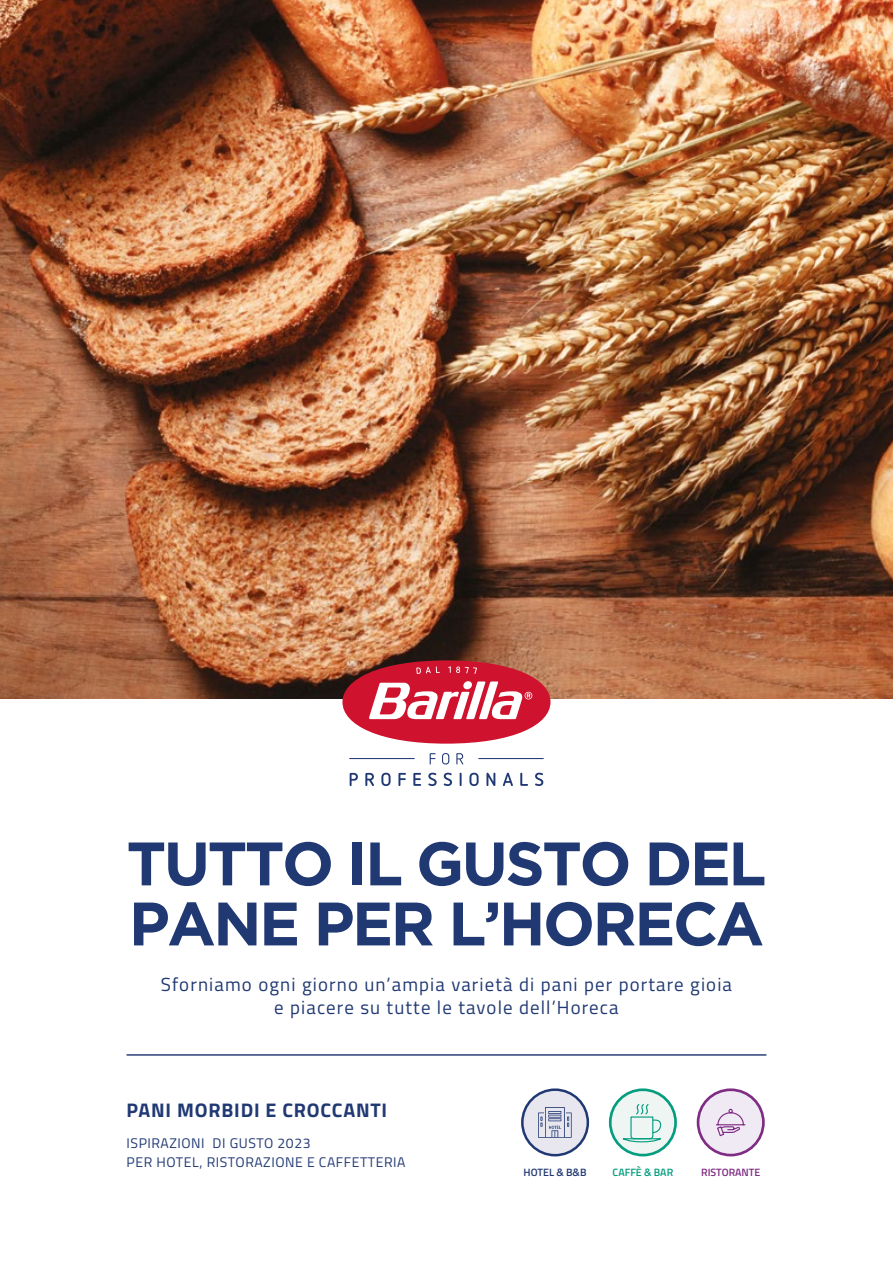
<style>
.page{position:relative;width:893px;height:1263px;background:#fff}
.page>*{position:absolute;margin:0;border:0;box-sizing:border-box;transform-origin:0 0}
.t1{font:700 61.2px/60px "Gotham";letter-spacing:-.04em;color:#213973}
.t2{font:700 19.65px "Titillium Web";letter-spacing:.04em;color:#213973}
.t3{font:18.9px/22.4px "Titillium Web";letter-spacing:.06em;color:#213973;text-align:center}
.t4{font:13.95px/18.9px "Titillium Web";letter-spacing:.04em;color:#213973}
.t5{font:600 10.65px "Titillium Web";color:#7f2c84}
.t6{font:600 10.65px "Titillium Web";color:#213973}
.t7{font:600 10.65px "Titillium Web";color:#049d7f}
</style>
<div class="page">
<img style="left:0;top:0;width:893px;height:699px">
<svg style="left:430px;top:753px;width:6px;height:11px"></svg>
<svg style="left:442px;top:753px;width:7px;height:11px"></svg>
<svg style="left:456px;top:753px;width:7px;height:11px"></svg>
<svg style="left:350px;top:773px;width:8px;height:13px"></svg>
<svg style="left:365px;top:773px;width:9px;height:13px"></svg>
<svg style="left:381px;top:773px;width:10px;height:13px"></svg>
<svg style="left:398px;top:773px;width:8px;height:13px"></svg>
<svg style="left:413px;top:773px;width:8px;height:13px"></svg>
<svg style="left:428px;top:773px;width:9px;height:13px"></svg>
<svg style="left:444px;top:773px;width:8px;height:13px"></svg>
<svg style="left:460px;top:773px;width:2px;height:13px"></svg>
<svg style="left:469px;top:773px;width:10px;height:13px"></svg>
<svg style="left:486px;top:773px;width:9px;height:13px"></svg>
<svg style="left:503px;top:773px;width:10px;height:13px"></svg>
<svg style="left:520px;top:773px;width:8px;height:13px"></svg>
<svg style="left:535px;top:773px;width:8px;height:13px"></svg>
<div style="left:343px;top:660px;width:207px;height:84px;background:#cf132e;border-radius:50%"></div>
<svg style="left:416px;top:666px;width:24px;height:8px"></svg>
<svg style="left:448px;top:666px;width:29px;height:8px"></svg>
<svg style="left:369px;top:681px;width:163px;height:38px"></svg>
<hr style="left:478px;top:758px;width:66px;height:1px;background:#213973">
<hr style="left:349px;top:758px;width:66px;height:1px;background:#213973">
<div style="left:610px;top:1090px;width:66px;height:65px;background:#eff5f3;border-radius:50%"></div>
<div style="left:609px;top:1088px;width:68px;height:68px;border:3px solid #049d7f;border-radius:50%"></div>
<svg style="left:622px;top:1104px;width:40px;height:39px"></svg>
<div style="left:698px;top:1090px;width:65px;height:65px;background:#f0eaf5;border-radius:50%"></div>
<div style="left:697px;top:1088px;width:68px;height:68px;border:3px solid #7f2c84;border-radius:50%"></div>
<svg style="left:716px;top:1108px;width:30px;height:29px"></svg>
<div style="left:522px;top:1090px;width:66px;height:65px;background:#e8e7f0;border-radius:50%"></div>
<div style="left:521px;top:1088px;width:68px;height:68px;border:3px solid #213973;border-radius:50%"></div>
<svg style="left:538px;top:1107px;width:34px;height:31px"></svg>
<hr style="left:127px;top:1054px;width:639px;height:2px;background:#213973">
<h1 class="t1" style="left:127px;top:832px;width:641px">TUTTO IL GUSTO DEL<br>PANE PER L’HORECA</h1>
<p class="t3" style="left:161px;top:972px;width:573px">Sforniamo ogni giorno un’ampia varietà di pani per portare gioia e piacere su tutte le tavole dell’Horeca</p>
<p class="t2" style="left:127px;top:1095px;width:262px">PANI MORBIDI E CROCCANTI</p>
<p class="t4" style="left:127px;top:1133px;width:281px">ISPIRAZIONI DI GUSTO 2023<br>PER HOTEL, RISTORAZIONE E CAFFETTERIA</p>
<p class="t6" style="left:524px;top:1164px;width:64px">HOTEL &amp; B&amp;B</p>
<p class="t7" style="left:613px;top:1164px;width:62px">CAFFÈ &amp; BAR</p>
<p class="t5" style="left:701px;top:1164px;width:61px">RISTORANTE</p>
</div>
